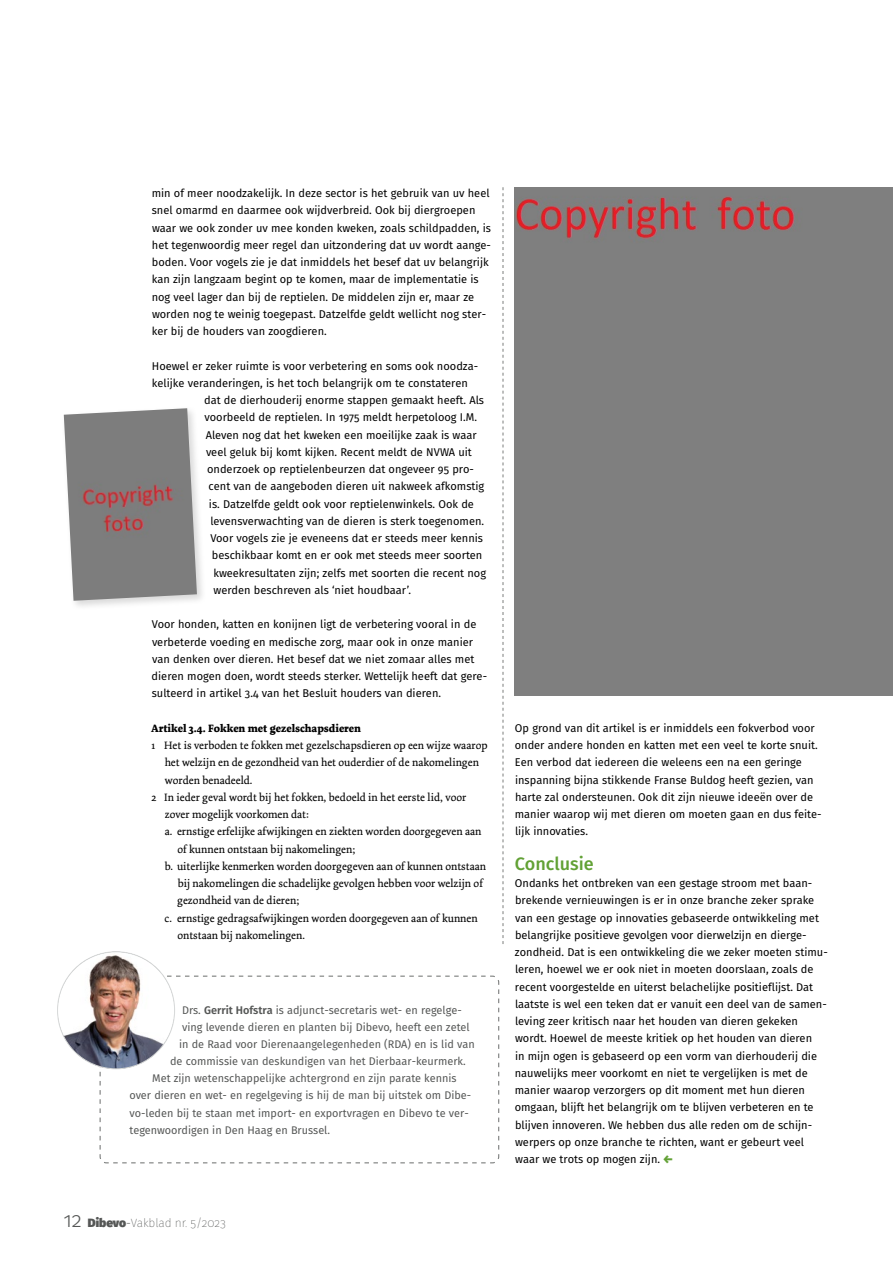
<style>
.page{position:relative;width:893px;height:1263px;background:#fff}
.page>*{position:absolute;margin:0;border:0;box-sizing:border-box;transform-origin:0 0}
.t1{font:500 18px "Fira Sans";color:#62a135}
.t2{font:200 12px "Fira Sans";letter-spacing:-.01em;color:#555756}
.t3{font:11.25px/17.2px "Fira Sans";color:#000}
.t4{font:11.25px "Dolly Pro";color:#000}
.t5{font:700 11.25px "Dolly Pro";color:#000}
.t6{font:11.1px "Fira Sans";color:#555756}
.s1{font-weight:600}
.s2{font-weight:300;font-size:21px}
.s3{font-weight:900}
.s4{font-weight:300}
.s5{font-weight:900;color:#62a135}
</style>
<div class="page">
<svg style="left:99px;top:975px;width:401px;height:189px"></svg>
<svg style="left:58px;top:953px;width:428px;height:199px"></svg>
<img style="left:58px;top:952px;width:117px;height:117px;border-radius:59px">
<svg style="left:503px;top:187px;width:1px;height:757px"></svg>
<div style="left:61px;top:406px;width:146px;height:205px;background:#000;opacity:.15"></div>
<img style="left:64px;top:408px;width:133px;height:193px">
<div style="left:515px;top:187px;width:378px;height:508px;background:#7f7f7f"></div>
<p class="t3" style="left:152px;top:184px;width:341px">min of meer noodzakelijk. In deze sector is het gebruik van uv heel snel omarmd en daarmee ook wijdverbreid. Ook bij diergroepen waar we ook zonder uv mee konden kweken, zoals schildpadden, is het tegenwoordig meer regel dan uitzondering dat uv wordt aange&shy;boden. Voor vogels zie je dat inmiddels het besef dat uv belangrijk kan zijn langzaam begint op te komen, maar de implementatie is nog veel lager dan bij de reptielen. De middelen zijn er, maar ze worden nog te weinig toegepast. Datzelfde geldt wellicht nog ster&shy;ker bij de houders van zoogdieren.</p>
<p class="t3" style="left:152px;top:357px;width:328px">Hoewel er zeker ruimte is voor verbetering en soms ook noodza-</p>
<p class="t3" style="left:152px;top:374px;width:318px">kelijke veranderingen, is het toch belangrijk om te constateren</p>
<p class="t3" style="left:204px;top:391px;width:282px">dat de dierhouderij enorme stappen gemaakt heeft. Als</p>
<p class="t3" style="left:204px;top:408px;width:274px">voorbeeld de reptielen. In 1975 meldt herpetoloog I.M.</p>
<p class="t3" style="left:206px;top:426px;width:272px">Aleven nog dat het kweken een moeilijke zaak is waar</p>
<p class="t3" style="left:206px;top:443px;width:267px">veel geluk bij komt kijken. Recent meldt de NVWA uit</p>
<p class="t3" style="left:207px;top:460px;width:268px">onderzoek op reptielenbeurzen dat ongeveer 95 pro-</p>
<p class="t3" style="left:209px;top:477px;width:277px">cent van de aangeboden dieren uit nakweek afkomstig</p>
<p class="t3" style="left:209px;top:495px;width:267px">is. Datzelfde geldt ook voor reptielenwinkels. Ook de</p>
<p class="t3" style="left:210px;top:512px;width:275px">levensverwachting van de dieren is sterk toegenomen.</p>
<p class="t3" style="left:210px;top:529px;width:274px">Voor vogels zie je eveneens dat er steeds meer kennis</p>
<p class="t3" style="left:212px;top:546px;width:272px">beschikbaar komt en er ook met steeds meer soorten</p>
<p class="t3" style="left:213px;top:564px;width:274px">kweekresultaten zijn; zelfs met soorten die recent nog</p>
<p class="t3" style="left:214px;top:581px;width:199px">werden beschreven als ‘niet houdbaar’.</p>
<p class="t3" style="left:152px;top:615px;width:337px">Voor honden, katten en konijnen ligt de verbetering vooral in de verbeterde voeding en medische zorg, maar ook in onze manier van denken over dieren. Het besef dat we niet zomaar alles met dieren mogen doen, wordt steeds sterker. Wettelijk heeft dat gere&shy;sulteerd in artikel 3.4 van het Besluit houders van dieren.</p>
<p class="t5" style="left:151px;top:721px;width:211px">Artikel 3.4. Fokken met gezelschapsdieren</p>
<p class="t4" style="left:152px;top:738px;width:338px">1 Het is verboden te fokken met gezelschapsdieren op een wijze waarop</p>
<p class="t4" style="left:165px;top:755px;width:316px">het welzijn en de gezondheid van het ouderdier of de nakomelingen</p>
<p class="t4" style="left:165px;top:773px;width:89px">worden benadeeld.</p>
<p class="t4" style="left:152px;top:790px;width:316px">2 In ieder geval wordt bij het fokken, bedoeld in het eerste lid, voor</p>
<p class="t4" style="left:165px;top:807px;width:146px">zover mogelijk voorkomen dat:</p>
<p class="t4" style="left:165px;top:824px;width:318px">a. ernstige erfelijke afwijkingen en ziekten worden doorgegeven aan</p>
<p class="t4" style="left:177px;top:842px;width:179px">of kunnen ontstaan bij nakomelingen;</p>
<p class="t4" style="left:165px;top:859px;width:323px">b. uiterlijke kenmerken worden doorgegeven aan of kunnen ontstaan</p>
<p class="t4" style="left:178px;top:876px;width:307px">bij nakomelingen die schadelijke gevolgen hebben voor welzijn of</p>
<p class="t4" style="left:177px;top:893px;width:124px">gezondheid van de dieren;</p>
<p class="t4" style="left:165px;top:911px;width:315px">c. ernstige gedragsafwijkingen worden doorgegeven aan of kunnen</p>
<p class="t4" style="left:177px;top:928px;width:129px">ontstaan bij nakomelingen.</p>
<p class="t6" style="left:182px;top:1002px;width:281px">Drs. <span class="s1">Gerrit Hofstra</span> is adjunct-secretaris wet- en regelge-</p>
<p class="t6" style="left:182px;top:1019px;width:289px">ving levende dieren en planten bij Dibevo, heeft een zetel</p>
<p class="t6" style="left:179px;top:1036px;width:297px">in de Raad voor Dierenaangelegenheden (RDA) en is lid van</p>
<p class="t6" style="left:170px;top:1053px;width:297px">de commissie van deskundigen van het Dierbaar-keurmerk.</p>
<p class="t6" style="left:152px;top:1070px;width:306px">Met zijn wetenschappelijke achtergrond en zijn parate kennis</p>
<p class="t6" style="left:130px;top:1087px;width:343px">over dieren en wet- en regelgeving is hij de man bij uitstek om Dibe-</p>
<p class="t6" style="left:130px;top:1104px;width:341px">vo-leden bij te staan met import- en exportvragen en Dibevo te ver-</p>
<p class="t6" style="left:130px;top:1121px;width:202px">tegenwoordigen in Den Haag en Brussel.</p>
<p class="t2" style="left:63px;top:1215px;width:164px"><span class="s2">12</span> <span class="s3">Dibevo</span><span class="s4">-</span>Vakblad nr. 5/2023</p>
<p class="t3" style="left:515px;top:719px;width:308px">Op grond van dit artikel is er inmiddels een fokverbod voor onder andere honden en katten met een veel te korte snuit.<br>Een verbod dat iedereen die weleens een na een geringe inspanning bijna stikkende Franse Buldog heeft gezien, van harte zal ondersteunen. Ook dit zijn nieuwe ideeën over de manier waarop wij met dieren om moeten gaan en dus feite&shy;lijk innovaties.</p>
<h1 class="t1" style="left:515px;top:849px;width:80px">Conclusie</h1>
<p class="t3" style="left:515px;top:874px;width:315px">Ondanks het ontbreken van een gestage stroom met baan&shy;brekende vernieuwingen is er in onze branche zeker sprake van een gestage op innovaties gebaseerde ontwikkeling met belangrijke positieve gevolgen voor dierwelzijn en dierge&shy;zondheid. Dat is een ontwikkeling die we zeker moeten stimu&shy;leren, hoewel we er ook niet in moeten doorslaan, zoals de recent voorgestelde en uiterst belachelijke positieflijst. Dat laatste is wel een teken dat er vanuit een deel van de samen&shy;leving zeer kritisch naar het houden van dieren gekeken wordt. Hoewel de meeste kritiek op het houden van dieren<br>in mijn ogen is gebaseerd op een vorm van dierhouderij die nauwelijks meer voorkomt en niet te vergelijken is met de manier waarop verzorgers op dit moment met hun dieren omgaan, blijft het belangrijk om te blijven verbeteren en te blijven innoveren. We hebben dus alle reden om de schijn&shy;werpers op onze branche te richten, want er gebeurt veel waar we trots op mogen zijn. <span class="s5">←</span></p>
</div>
